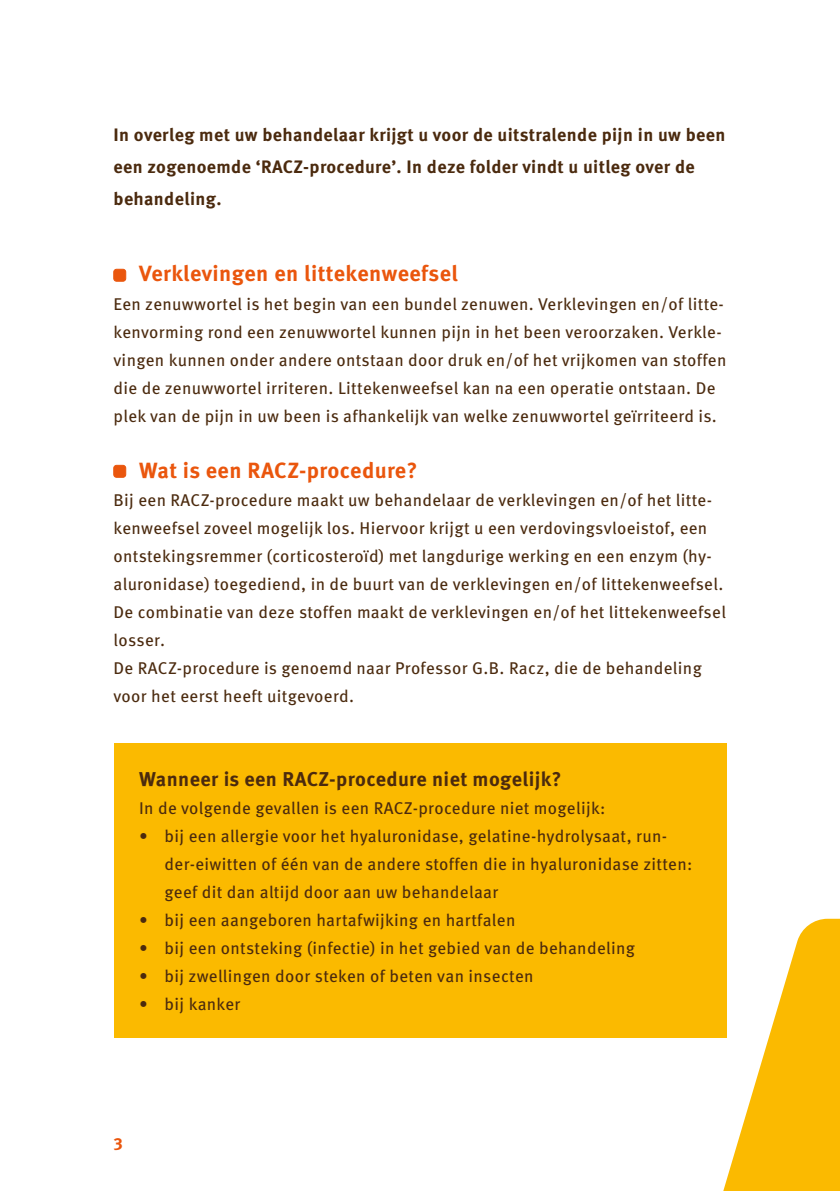
<style>
.page{position:relative;width:840px;height:1191px;background:#fff}
.page>*{position:absolute;margin:0;border:0;box-sizing:border-box;transform-origin:0 0}
.t1{font:700 22px "Meta Pro";letter-spacing:.02em;color:#ea560d}
.t2{font:700 20px "Meta Pro";letter-spacing:.02em;color:#4b2a0e}
.t3{font:700 18px/32px "Meta Pro";letter-spacing:.02em;color:#4b2a0e}
.t4{font:17px/28px "Meta Pro";letter-spacing:.02em;color:#4b2a0e}
.t5{font:700 17px "Meta Pro";color:#ea560d}
</style>
<div class="page">
<svg style="left:703px;top:918px;width:136px;height:273px"></svg>
<div style="left:114px;top:269px;width:12px;height:12px;background:#ea560d;border-radius:3px"></div>
<div style="left:113px;top:269px;width:13px;height:12px;border:1px solid #ea560d;border-radius:3px"></div>
<div style="left:114px;top:465px;width:12px;height:12px;background:#ea560d;border-radius:3px"></div>
<div style="left:113px;top:465px;width:13px;height:12px;border:1px solid #ea560d;border-radius:3px"></div>
<div style="left:113px;top:743px;width:613px;height:294px;background:#fbba00"></div>
<p class="t3" style="left:113px;top:118px;width:613px">In overleg met uw behandelaar krijgt u voor de uitstralende pijn in uw been een zogenoemde ‘RACZ-procedure’. In deze folder vindt u uitleg over de behandeling.</p>
<p class="t1" style="left:139px;top:257px;width:320px">Verklevingen en littekenweefsel</p>
<p class="t4" style="left:113px;top:288px;width:614px">Een zenuwwortel is het begin van een bundel zenuwen. Verklevingen en/of litte&shy;kenvorming rond een zenuwwortel kunnen pijn in het been veroorzaken. Verkle&shy;vingen kunnen onder andere ontstaan door druk en/of het vrijkomen van stoffen die de zenuwwortel irriteren. Littekenweefsel kan na een operatie ontstaan. De plek van de pijn in uw been is afhankelijk van welke zenuwwortel geïrriteerd is.</p>
<p class="t1" style="left:139px;top:453px;width:280px">Wat is een RACZ-procedure?</p>
<p class="t4" style="left:113px;top:484px;width:613px">Bij een RACZ-procedure maakt uw behandelaar de verklevingen en/of het litte&shy;kenweefsel zoveel mogelijk los. Hiervoor krijgt u een verdovingsvloeistof, een ontstekingsremmer (corticosteroïd) met langdurige werking en een enzym (hy&shy;aluronidase) toegediend, in de buurt van de verklevingen en/of littekenweefsel.<br>De combinatie van deze stoffen maakt de verklevingen en/of het littekenweefsel losser.<br>De RACZ-procedure is genoemd naar Professor G.B. Racz, die de behandeling voor het eerst heeft uitgevoerd.</p>
<p class="t2" style="left:139px;top:763px;width:423px">Wanneer is een RACZ-procedure niet mogelijk?</p>
<p class="t4" style="left:139px;top:792px;width:468px">In de volgende gevallen is een RACZ-procedure niet mogelijk:</p>
<p class="t4" style="left:164px;top:820px;width:529px;text-indent:-26px">• bij een allergie voor het hyaluronidase, gelatine-hydrolysaat, run&shy;der-eiwitten of één van de andere stoffen die in hyaluronidase zitten: geef dit dan altijd door aan uw behandelaar</p>
<p class="t4" style="left:139px;top:904px;width:377px">• bij een aangeboren hartafwijking en hartfalen</p>
<p class="t4" style="left:139px;top:932px;width:497px">• bij een ontsteking (infectie) in het gebied van de behandeling</p>
<p class="t4" style="left:139px;top:960px;width:396px">• bij zwellingen door steken of beten van insecten</p>
<p class="t4" style="left:139px;top:988px;width:103px">• bij kanker</p>
<p class="t5" style="left:113px;top:1127px;width:11px">3</p>
</div>
